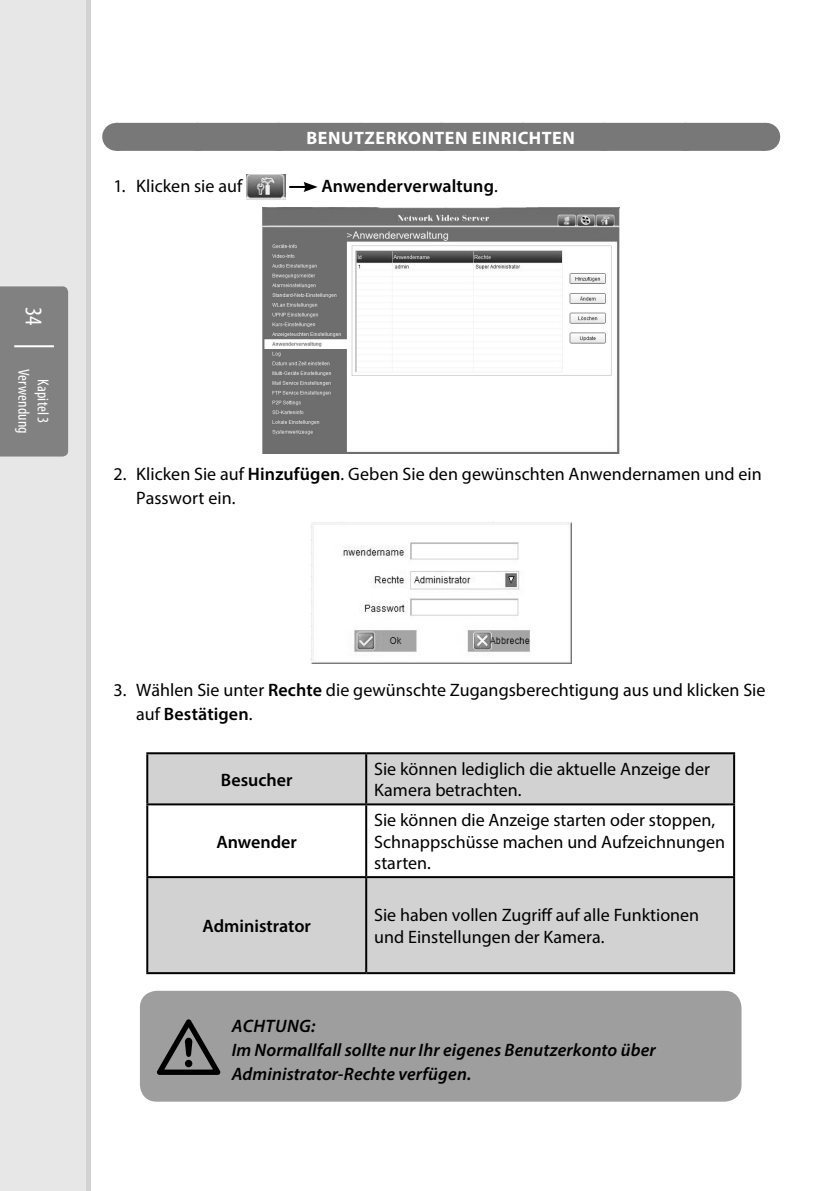
<style>
.page{position:relative;width:840px;height:1191px;background:#fff}
.page>*{position:absolute;margin:0;border:0;box-sizing:border-box;transform-origin:0 0}
.t1{font:condensed 24px "Myriad Pro";color:#fff}
.t2{font:18px/21.6px "Myriad Pro";color:#000}
.t3{font:italic 600 18px/24px "Myriad Pro";letter-spacing:.01em;color:#000}
.t4{font:600 18px "Myriad Pro";color:#000}
.t5{font:700 18px "Myriad Pro";letter-spacing:.03em;color:#fff}
.t6{font:condensed 16px/19.2px "Myriad Pro";letter-spacing:.01em;color:#fff;text-align:center}
.s1{font-weight:400}
.s2{font-weight:600}
</style>
<div class="page">
<div style="left:0;top:0;width:91px;height:1191px;background:linear-gradient(to bottom,#d2d2d2,#d2d2d2)"></div>
<div style="left:0;top:0;width:85px;height:1191px;background:#e7e7e7"></div>
<div style="left:0;top:286px;width:68px;height:170px;background:#818181"></div>
<hr style="left:14px;top:345px;width:40px;height:2px;background:#fff">
<div style="left:116px;top:123px;width:648px;height:28px;background:#787878"></div>
<svg style="left:201px;top:150px;width:523px;height:1px"></svg>
<svg style="left:764px;top:123px;width:1px;height:28px"></svg>
<img style="left:246px;top:174px;width:39px;height:25px">
<svg style="left:289px;top:182px;width:28px;height:10px"></svg>
<svg style="left:148px;top:754px;width:584px;height:218px;fill:#d2d2d2"></svg>
<hr style="left:146px;top:752px;width:220px;height:2px;background:#000">
<hr style="left:146px;top:754px;width:2px;height:49px;background:#000">
<hr style="left:366px;top:752px;width:368px;height:2px;background:#000">
<hr style="left:365px;top:754px;width:2px;height:49px;background:#000">
<hr style="left:732px;top:754px;width:2px;height:49px;background:#000">
<hr style="left:146px;top:803px;width:220px;height:2px;background:#000">
<hr style="left:146px;top:805px;width:2px;height:71px;background:#000">
<hr style="left:366px;top:803px;width:368px;height:2px;background:#000">
<hr style="left:365px;top:805px;width:2px;height:71px;background:#000">
<hr style="left:732px;top:805px;width:2px;height:71px;background:#000">
<hr style="left:146px;top:876px;width:220px;height:2px;background:#000">
<hr style="left:146px;top:878px;width:2px;height:94px;background:#000">
<hr style="left:366px;top:876px;width:368px;height:2px;background:#000">
<hr style="left:365px;top:878px;width:2px;height:94px;background:#000">
<hr style="left:732px;top:878px;width:2px;height:94px;background:#000">
<hr style="left:146px;top:972px;width:220px;height:2px;background:#000">
<hr style="left:366px;top:972px;width:368px;height:2px;background:#000">
<div style="left:140px;top:990px;width:601px;height:111px;background:#9e9e9e;border-radius:17px"></div>
<svg style="left:157px;top:1019px;width:63px;height:56px"></svg>
<img style="left:262px;top:207px;width:356px;height:247px">
<img style="left:310px;top:522px;width:261px;height:141px">
<h1 class="t1" style="left:48px;top:307px;width:20px;rotate:90deg">34</h1>
<p class="t6" style="left:53px;top:369px;width:66px;rotate:90deg">Kapitel 3<br>Verwendung</p>
<p class="t5" style="left:306px;top:126px;width:92px">BENUTZERKON</p>
<p class="t5" style="left:434px;top:126px;width:58px">TEN EINRIC</p>
<p class="t5" style="left:528px;top:126px;width:45px">HTEN</p>
<p class="t2" style="left:113px;top:175px;width:130px">1. Klicken sie auf</p>
<p class="t4" style="left:321px;top:175px;width:178px">Anwenderverwaltung<span class="s1">.</span></p>
<p class="t2" style="left:136px;top:462px;width:626px;line-height:24px;text-indent:-23px">2. Klicken Sie auf <span class="s2">Hinzufügen</span>. Geben Sie den gewünschten Anwendernamen und ein<br>Passwort ein.</p>
<p class="t2" style="left:136px;top:678px;width:630px;line-height:24px;text-indent:-23px">3. Wählen Sie unter <span class="s2">Rechte</span> die gewünschte Zugangsberechtigung aus und klicken Sie auf <span class="s2">Bestätigen</span>.</p>
<p class="t4" style="left:221px;top:768px;width:73px">Besucher</p>
<p class="t2" style="left:374px;top:757px;width:337px">Sie können lediglich die aktuelle Anzeige der<br>Kamera betrachten.</p>
<p class="t4" style="left:216px;top:830px;width:82px">Anwender</p>
<p class="t2" style="left:374px;top:808px;width:352px">Sie können die Anzeige starten oder stoppen,<br>Schnappschüsse machen und Aufzeichnungen starten.</p>
<p class="t4" style="left:202px;top:914px;width:110px">Administrator</p>
<p class="t2" style="left:374px;top:904px;width:326px">Sie haben vollen Zugriff auf alle Funktionen und Einstellungen der Kamera.</p>
<p class="t3" style="left:231px;top:1014px;width:425px">ACHTUNG:<br>Im Normallfall sollte nur Ihr eigenes Benutzerkonto über<br>Administrator-Rechte verfügen.</p>
</div>
